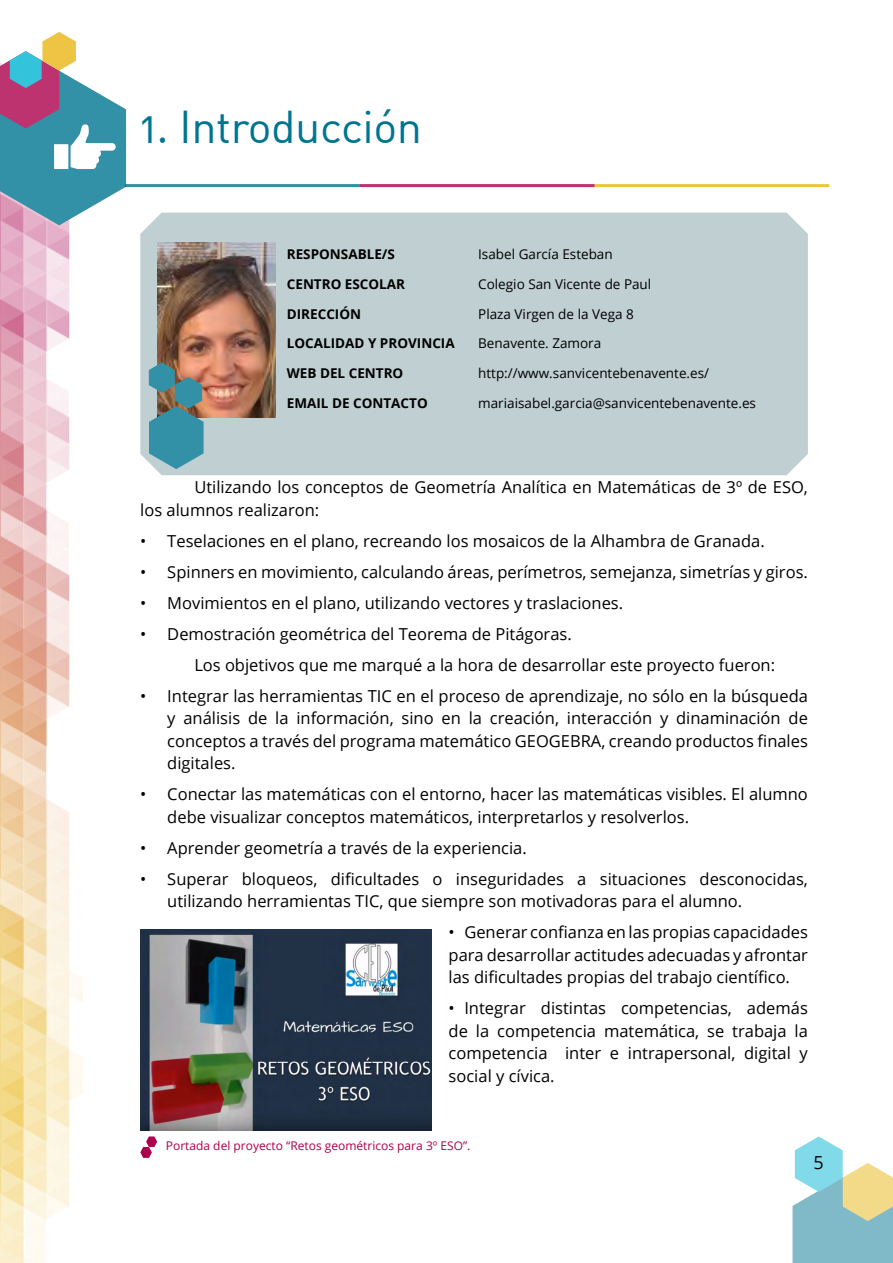
<style>
.page{position:relative;width:893px;height:1263px;background:#fff}
.page>*{position:absolute;margin:0;border:0;box-sizing:border-box;transform-origin:0 0}
.t1{font:45px "DIN Regular Alternate";letter-spacing:-.01em;color:#007591}
.t2{font:18px "Open Sans";color:#000}
.t3{font:16.5px/22.5px "Open Sans";color:#000}
.t4{font:13.5px "Open Sans";color:#000}
.t5{font:700 13.5px "Open Sans";color:#000}
.t6{font:12px "Open Sans";color:#ab004d}
</style>
<div class="page">
<img style="left:0;top:225px;width:83px;height:1038px">
<hr style="left:125px;top:184px;width:235px;height:3px;background:#03758f">
<hr style="left:360px;top:184px;width:235px;height:3px;background:#ab004d">
<hr style="left:595px;top:184px;width:234px;height:3px;background:#e8b514">
<svg style="left:792px;top:1136px;width:101px;height:127px"></svg>
<div style="left:140px;top:213px;width:668px;height:262px;background:#c0cfd1"></div>
<svg style="left:140px;top:1136px;width:17px;height:22px"></svg>
<svg style="left:0;top:32px;width:126px;height:193px"></svg>
<img style="left:157px;top:243px;width:118px;height:174px">
<svg style="left:149px;top:362px;width:55px;height:107px;background:#609199"></svg>
<img style="left:140px;top:929px;width:292px;height:201px">
<h1 class="t1" style="left:140px;top:98px;width:283px">1. Introducción</h1>
<p class="t5" style="left:287px;top:245px;width:110px">RESPONSABLE/S</p>
<p class="t4" style="left:478px;top:245px;width:136px">Isabel García Esteban</p>
<p class="t5" style="left:287px;top:274px;width:120px">CENTRO ESCOLAR</p>
<p class="t4" style="left:478px;top:275px;width:175px">Colegio San Vicente de Paul</p>
<p class="t5" style="left:287px;top:304px;width:76px">DIRECCIÓN</p>
<p class="t4" style="left:478px;top:304px;width:157px">Plaza Virgen de la Vega 8</p>
<p class="t5" style="left:287px;top:334px;width:169px">LOCALIDAD Y PROVINCIA</p>
<p class="t4" style="left:478px;top:334px;width:125px">Benavente. Zamora</p>
<p class="t5" style="left:287px;top:364px;width:118px">WEB DEL CENTRO</p>
<p class="t4" style="left:478px;top:364px;width:232px">http://www.sanvicentebenavente.es/</p>
<p class="t5" style="left:287px;top:393px;width:142px">EMAIL DE CONTACTO</p>
<p class="t4" style="left:478px;top:394px;width:279px">mariaisabel.garcia@sanvicentebenavente.es</p>
<p class="t3" style="left:140px;top:475px;width:669px;text-indent:54px">Utilizando los conceptos de Geometría Analítica en Matemáticas de 3º de ESO, los alumnos realizaron:</p>
<p class="t3" style="left:140px;top:529px;width:626px">• Teselaciones en el plano, recreando los mosaicos de la Alhambra de Granada.</p>
<p class="t3" style="left:140px;top:560px;width:669px">• Spinners en movimiento, calculando áreas, perímetros, semejanza, simetrías y giros.</p>
<p class="t3" style="left:140px;top:591px;width:484px">• Movimientos en el plano, utilizando vectores y traslaciones.</p>
<p class="t3" style="left:194px;top:618px;width:582px;line-height:31px;text-indent:-54px">• Demostración geométrica del Teorema de Pitágoras.<br>Los objetivos que me marqué a la hora de desarrollar este proyecto fueron:</p>
<p class="t3" style="left:167px;top:684px;width:642px;text-align:justify;text-indent:-27px">• Integrar las herramientas TIC en el proceso de aprendizaje, no sólo en la búsqueda y análisis de la información, sino en la creación, interacción y dinaminación de conceptos a través del programa matemático GEOGEBRA, creando productos finales digitales.</p>
<p class="t3" style="left:167px;top:782px;width:642px;text-indent:-27px">• Conectar las matemáticas con el entorno, hacer las matemáticas visibles. El alumno debe visualizar conceptos matemáticos, interpretarlos y resolverlos.</p>
<p class="t3" style="left:140px;top:836px;width:388px">• Aprender geometría a través de la experiencia.</p>
<p class="t3" style="left:167px;top:867px;width:642px;text-indent:-27px">• Superar bloqueos, dificultades o inseguridades a situaciones desconocidas, utilizando herramientas TIC, que siempre son motivadoras para el alumno.</p>
<p class="t3" style="left:449px;top:921px;width:361px;text-align:justify">• Generar confianza en las propias capacidades para desarrollar actitudes adecuadas y afrontar las dificultades propias del trabajo científico.</p>
<p class="t3" style="left:449px;top:997px;width:361px;text-align:justify">• Integrar distintas competencias, además de la competencia matemática, se trabaja la competencia inter e intrapersonal, digital y social y cívica.</p>
<p class="t6" style="left:166px;top:1138px;width:306px">Portada del proyecto “Retos geométricos para 3º ESO”.</p>
<p class="t2" style="left:813px;top:1150px;width:12px">5</p>
</div>
